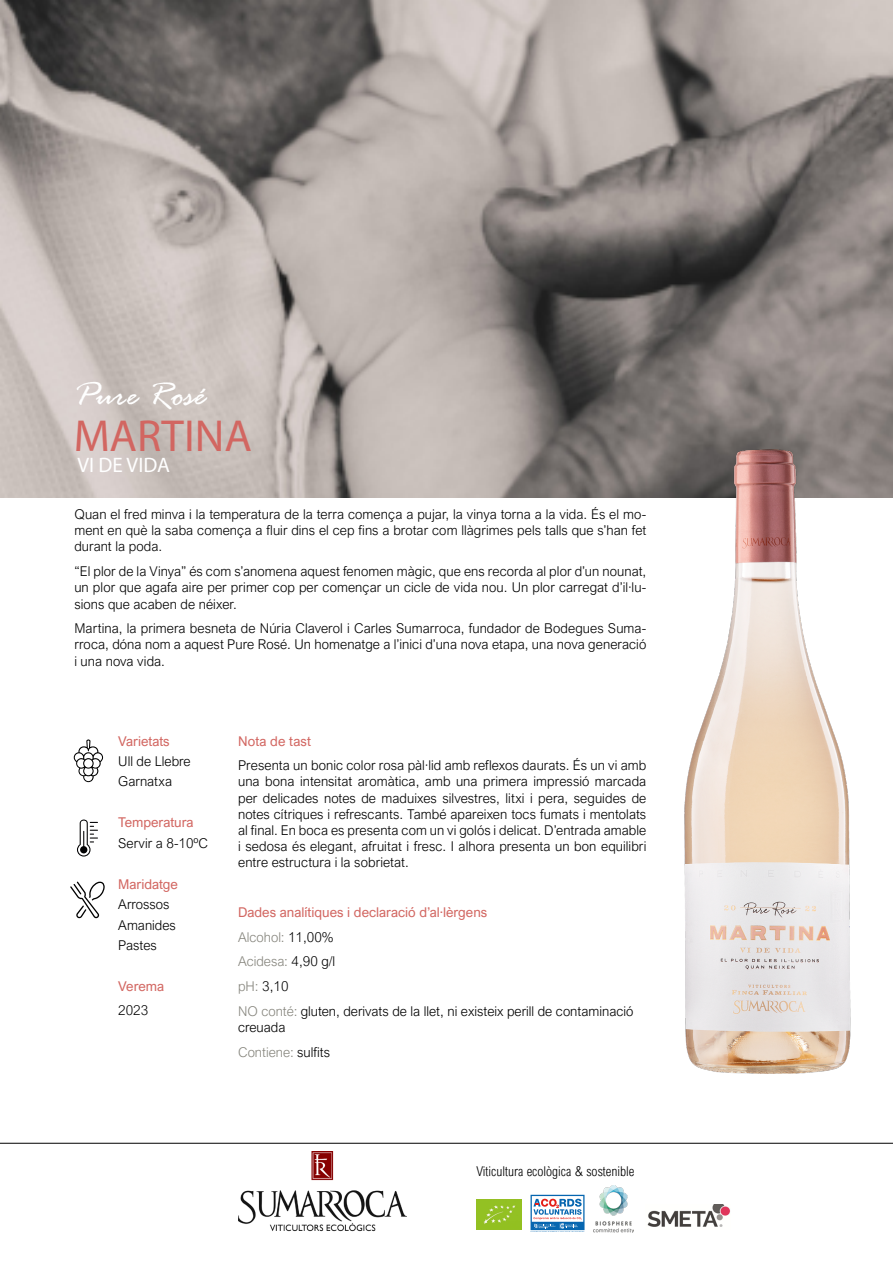
<style>
.page{position:relative;width:893px;height:1263px;background:#fff}
.page>*{position:absolute;margin:0;border:0;box-sizing:border-box;transform-origin:0 0}
.t1{font:45px "Myriad Pro";color:#d26661}
.t2{font:italic 36px "Rage";color:#fff}
.t3{font:21px "Myriad Pro";color:#fff}
.t4{font:300 13.5px/16.2px "Arial Nova";color:#000;text-align:justify}
.t5{font:13.5px "Arial Nova";color:#d26661}
.t6{font:300 13.5px "Arial Nova Cond";color:#000}
.s1{font-weight:400;color:#d26661}
.s2{color:#87867e}
</style>
<div class="page">
<img style="left:0;top:0;width:893px;height:497px">
<svg style="left:74px;top:739px;width:29px;height:43px"></svg>
<svg style="left:70px;top:881px;width:35px;height:37px"></svg>
<svg style="left:77px;top:819px;width:21px;height:37px"></svg>
<hr style="left:0;top:1143px;width:893px;height:1px;background:#000">
<img style="left:476px;top:1199px;width:45px;height:30px">
<svg style="left:530px;top:1194px;width:55px;height:37px"></svg>
<svg style="left:531px;top:1195px;width:53px;height:37px"></svg>
<img style="left:593px;top:1186px;width:41px;height:46px">
<img style="left:647px;top:1205px;width:83px;height:22px">
<img style="left:238px;top:1151px;width:168px;height:81px">
<img style="left:651px;top:399px;width:237px;height:744px">
<h2 class="t2" style="left:74px;top:375px;width:133px">Pure Rosé</h2>
<h1 class="t1" style="left:74px;top:408px;width:180px">MARTINA</h1>
<h3 class="t3" style="left:77px;top:452px;width:94px">VI DE VIDA</h3>
<p class="t4" style="left:74px;top:506px;width:573px">Quan el fred minva i la temperatura de la terra comença a pujar, la vinya torna a la vida. És el mo&shy;ment en què la saba comença a fluir dins el cep fins a brotar com llàgrimes pels talls que s’han fet durant la poda.</p>
<p class="t4" style="left:74px;top:563px;width:573px">“El plor de la Vinya” és com s’anomena aquest fenomen màgic, que ens recorda al plor d’un nounat, un plor que agafa aire per primer cop per començar un cicle de vida nou. Un plor carregat d’il·lu&shy;sions que acaben de néixer.</p>
<p class="t4" style="left:74px;top:620px;width:573px">Martina, la primera besneta de Núria Claverol i Carles Sumarroca, fundador de Bodegues Suma&shy;rroca, dóna nom a aquest Pure Rosé. Un homenatge a l’inici d’una nova etapa, una nova generació i una nova vida.</p>
<p class="t5" style="left:118px;top:733px;width:53px">Varietats</p>
<p class="t4" style="left:118px;top:751px;width:74px;line-height:20.4px">Ull de Llebre<br>Garnatxa</p>
<p class="t5" style="left:118px;top:815px;width:77px">Temperatura</p>
<p class="t4" style="left:118px;top:835px;width:91px">Servir a 8-10ºC</p>
<p class="t5" style="left:118px;top:876px;width:61px">Maridatge</p>
<p class="t4" style="left:118px;top:894px;width:59px;line-height:20.4px;text-align:left">Arrossos<br>Amanides<br>Pastes</p>
<p class="t5" style="left:118px;top:978px;width:47px">Verema</p>
<p class="t4" style="left:118px;top:1002px;width:32px">2023</p>
<p class="t5" style="left:238px;top:733px;width:74px">Nota de tast</p>
<p class="t4" style="left:238px;top:757px;width:410px">Presenta un bonic color rosa pàl·lid amb reflexos daurats. És un vi amb una bona intensitat aromàtica, amb una primera impressió marcada per delicades notes de maduixes silvestres, litxi i pera, seguides de notes cítriques i refrescants. També apareixen tocs fumats i mentolats al final. En boca es presenta com un vi golós i delicat. D’entrada amable i sedosa és elegant, afruitat i fresc. I alhora presenta un bon equilibri entre estructura i la sobrietat.</p>
<p class="t4" style="left:238px;top:900px;width:397px;line-height:24.8px;text-align:left"><span class="s1">Dades analítiques i declaració d’al·lèrgens<br></span><span class="s2">Alcohol:</span> 11,00%<br><span class="s2">Acidesa:</span> 4,90 g/l<br><span class="s2">pH:</span> 3,10<br><span class="s2">NO conté:</span> gluten, derivats de la llet, ni existeix perill de contaminació</p>
<p class="t4" style="left:238px;top:1015px;width:94px;line-height:24.8px">creuada<br><span class="s2">Contiene:</span> sulfits</p>
<p class="t6" style="left:476px;top:1163px;width:160px">Viticultura ecològica &amp; sostenible</p>
</div>
